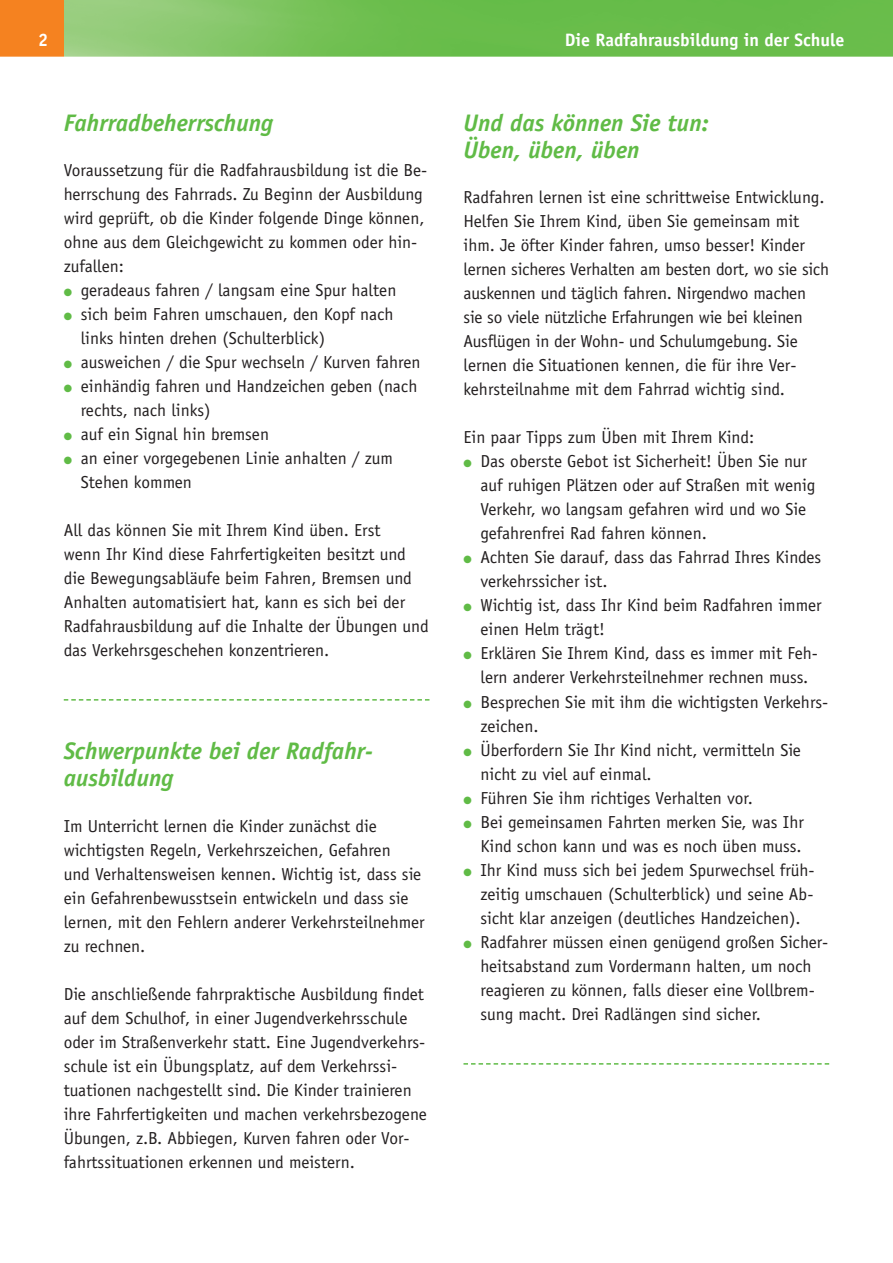
<style>
.page{position:relative;width:893px;height:1263px;background:#fff}
.page>*{position:absolute;margin:0;border:0;box-sizing:border-box;transform-origin:0 0}
.Copy{font:italic 700 24px/27.5px "Officina Sans Std";color:#60bb46}
.Copy-2{font:700 18px "Officina Sans Std";color:#fff}
.Copy-3{font:17.4px/24px "Officina Sans Std";color:#231f20}
.s1{color:#60bb46}
</style>
<div class="page">
<svg style="left:463px;top:1063px;width:366px;height:1px"></svg>
<img style="left:64px;top:0;width:828px;height:57px">
<div style="left:0;top:0;width:64px;height:57px;background:#f58220"></div>
<svg style="left:64px;top:699px;width:365px;height:2px"></svg>
<p class="Copy-2" style="left:38px;top:28px;width:12px">2</p>
<p class="Copy-2" style="left:565px;top:28px;width:281px">Die Radfahrausbildung in der Schule</p>
<p class="Copy" style="left:64px;top:109px;width:211px">Fahrradbeherrschung</p>
<p class="Copy-3" style="left:64px;top:158px;width:365px">Voraussetzung für die Radfahrausbildung ist die Be&shy;herrschung des Fahrrads. Zu Beginn der Ausbildung wird geprüft, ob die Kinder folgende Dinge können, ohne aus dem Gleichgewicht zu kommen oder hin&shy;zufallen:</p>
<p class="Copy-3" style="left:64px;top:278px;width:334px"><span class="s1">●</span> geradeaus fahren / langsam eine Spur halten</p>
<p class="Copy-3" style="left:81px;top:302px;width:314px;text-indent:-17px"><span class="s1">●</span> sich beim Fahren umschauen, den Kopf nach links hinten drehen (Schulterblick)</p>
<p class="Copy-3" style="left:64px;top:350px;width:358px"><span class="s1">●</span> ausweichen / die Spur wechseln / Kurven fahren</p>
<p class="Copy-3" style="left:81px;top:374px;width:338px;text-indent:-17px"><span class="s1">●</span> einhändig fahren und Handzeichen geben (nach rechts, nach links)</p>
<p class="Copy-3" style="left:64px;top:422px;width:207px"><span class="s1">●</span> auf ein Signal hin bremsen</p>
<p class="Copy-3" style="left:81px;top:446px;width:314px;text-indent:-17px"><span class="s1">●</span> an einer vorgegebenen Linie anhalten / zum<br>Stehen kommen</p>
<p class="Copy-3" style="left:64px;top:518px;width:366px">All das können Sie mit Ihrem Kind üben. Erst<br>wenn Ihr Kind diese Fahrfertigkeiten besitzt und die Bewegungsabläufe beim Fahren, Bremsen und Anhalten automatisiert hat, kann es sich bei der Radfahrausbildung auf die Inhalte der Übungen und das Verkehrsgeschehen konzentrieren.</p>
<p class="Copy" style="left:64px;top:737px;width:311px">Schwerpunkte bei der Radfahr-</p>
<p class="Copy" style="left:64px;top:764px;width:111px">ausbildung</p>
<p class="Copy-3" style="left:64px;top:814px;width:362px">Im Unterricht lernen die Kinder zunächst die wichtigsten Regeln, Verkehrszeichen, Gefahren<br>und Verhaltensweisen kennen. Wichtig ist, dass sie ein Gefahrenbewusstsein entwickeln und dass sie lernen, mit den Fehlern anderer Verkehrsteilnehmer zu rechnen.</p>
<p class="Copy-3" style="left:64px;top:982px;width:364px">Die anschließende fahrpraktische Ausbildung findet auf dem Schulhof, in einer Jugendverkehrsschule oder im Straßenverkehr statt. Eine Jugendverkehrs&shy;schule ist ein Übungsplatz, auf dem Verkehrssi&shy;tuationen nachgestellt sind. Die Kinder trainieren ihre Fahrfertigkeiten und machen verkehrsbezogene Übungen, z.B. Abbiegen, Kurven fahren oder Vor&shy;fahrtssituationen erkennen und meistern.</p>
<p class="Copy" style="left:463px;top:109px;width:247px">Und das können Sie tun:<br>Üben, üben, üben</p>
<p class="Copy-3" style="left:463px;top:186px;width:367px">Radfahren lernen ist eine schrittweise Entwicklung.<br>Helfen Sie Ihrem Kind, üben Sie gemeinsam mit ihm. Je öfter Kinder fahren, umso besser! Kinder lernen sicheres Verhalten am besten dort, wo sie sich auskennen und täglich fahren. Nirgendwo machen sie so viele nützliche Erfahrungen wie bei kleinen Ausflügen in der Wohn- und Schulumgebung. Sie lernen die Situationen kennen, die für ihre Ver&shy;kehrsteilnahme mit dem Fahrrad wichtig sind.</p>
<p class="Copy-3" style="left:463px;top:426px;width:292px">Ein paar Tipps zum Üben mit Ihrem Kind:</p>
<p class="Copy-3" style="left:480px;top:450px;width:336px;text-indent:-17px"><span class="s1">●</span> Das oberste Gebot ist Sicherheit! Üben Sie nur auf ruhigen Plätzen oder auf Straßen mit wenig Verkehr, wo langsam gefahren wird und wo Sie gefahrenfrei Rad fahren können.</p>
<p class="Copy-3" style="left:480px;top:546px;width:342px;text-indent:-17px"><span class="s1">●</span> Achten Sie darauf, dass das Fahrrad Ihres Kindes verkehrssicher ist.</p>
<p class="Copy-3" style="left:480px;top:594px;width:343px;text-indent:-17px"><span class="s1">●</span> Wichtig ist, dass Ihr Kind beim Radfahren immer einen Helm trägt!</p>
<p class="Copy-3" style="left:463px;top:642px;width:356px;text-align:center"><span class="s1">●</span> Erklären Sie Ihrem Kind, dass es immer mit Feh&shy;lern anderer Verkehrsteilnehmer rechnen muss.</p>
<p class="Copy-3" style="left:480px;top:690px;width:349px;text-indent:-17px"><span class="s1">●</span> Besprechen Sie mit ihm die wichtigsten Verkehrs&shy;zeichen.</p>
<p class="Copy-3" style="left:480px;top:738px;width:322px;text-indent:-17px"><span class="s1">●</span> Überfordern Sie Ihr Kind nicht, vermitteln Sie nicht zu viel auf einmal.</p>
<p class="Copy-3" style="left:463px;top:786px;width:291px"><span class="s1">●</span> Führen Sie ihm richtiges Verhalten vor.</p>
<p class="Copy-3" style="left:463px;top:810px;width:342px;text-align:right"><span class="s1">●</span> Bei gemeinsamen Fahrten merken Sie, was Ihr<br>Kind schon kann und was es noch üben muss.</p>
<p class="Copy-3" style="left:480px;top:858px;width:336px;text-align:justify;text-indent:-17px"><span class="s1">●</span> Ihr Kind muss sich bei jedem Spurwechsel früh&shy;zeitig umschauen (Schulterblick) und seine Ab&shy;sicht klar anzeigen (deutliches Handzeichen).</p>
<p class="Copy-3" style="left:480px;top:930px;width:349px;text-indent:-17px"><span class="s1">●</span> Radfahrer müssen einen genügend großen Sicher&shy;heitsabstand zum Vordermann halten, um noch reagieren zu können, falls dieser eine Vollbrem&shy;sung macht. Drei Radlängen sind sicher.</p>
</div>
